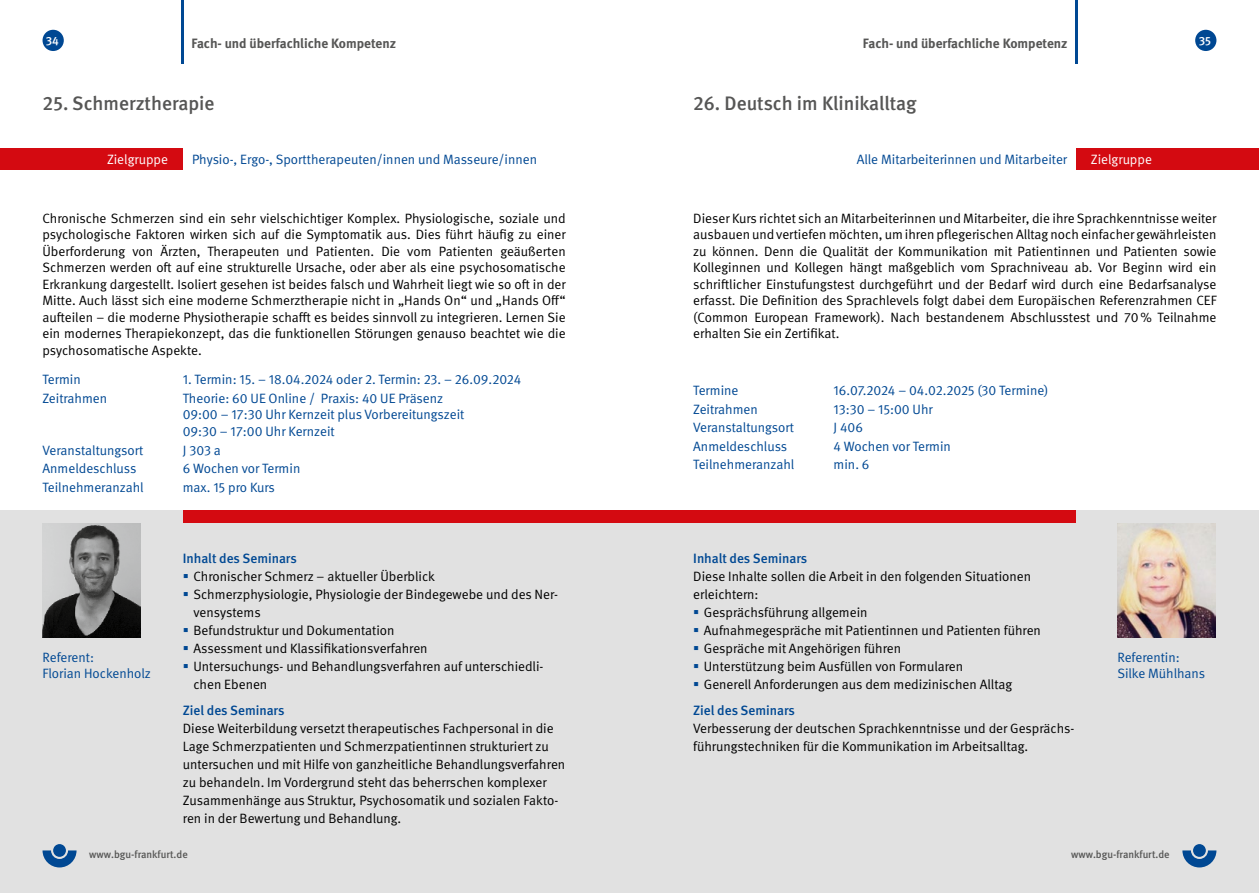
<style>
.page{position:relative;width:1259px;height:893px;background:#fff}
.page>*{position:absolute;margin:0;border:0;box-sizing:border-box;transform-origin:0 0}
.t1{font:500 19.5px "DGUV Meta";color:#565655}
.t2{font:13.5px/16.5px "DGUV Meta";color:#000}
.t3{font:13.5px/16.5px "DGUV Meta";color:#004893}
.t4{font:500 13.5px "DGUV Meta";color:#004893}
.t5{font:700 13.5px "DGUV Meta";color:#565655}
.t6{font:13.5px "DGUV Meta";color:#fff}
.t7{font:500 12px "DGUV Meta";color:#fff}
.t8{font:500 10.5px "DGUV Meta";color:#565655}
</style>
<div class="page">
<div style="left:0;top:510px;width:629px;height:383px;background:#e1e1e1"></div>
<div style="left:629px;top:510px;width:630px;height:383px;background:#e1e1e1"></div>
<div style="left:183px;top:510px;width:446px;height:13px;background:#d40a11"></div>
<div style="left:629px;top:510px;width:447px;height:13px;background:#d40a11"></div>
<div style="left:43px;top:30px;width:21px;height:21px;background:#004893;border-radius:50%"></div>
<div style="left:1195px;top:30px;width:21px;height:21px;background:#004893;border-radius:50%"></div>
<svg style="left:43px;top:850px;width:34px;height:17px"></svg>
<div style="left:53px;top:844px;width:13px;height:13px;background:#004893;border-radius:50%"></div>
<svg style="left:1182px;top:850px;width:34px;height:17px"></svg>
<div style="left:1193px;top:844px;width:12px;height:13px;background:#004893;border-radius:50%"></div>
<hr style="left:181px;top:0;width:3px;height:64px;background:#004893">
<hr style="left:1074px;top:0;width:3px;height:64px;background:#004893">
<div style="left:0;top:149px;width:183px;height:21px;background:#d40a11"></div>
<div style="left:1076px;top:149px;width:183px;height:21px;background:#d40a11"></div>
<img style="left:1117px;top:523px;width:98px;height:115px">
<img style="left:43px;top:523px;width:97px;height:115px">
<p class="t7" style="left:46px;top:34px;width:15px">34</p>
<p class="t7" style="left:1198px;top:34px;width:14px">35</p>
<p class="t5" style="left:191px;top:36px;width:206px">Fach- und überfachliche Kompetenz</p>
<p class="t5" style="left:863px;top:36px;width:206px">Fach- und überfachliche Kompetenz</p>
<h1 class="t1" style="left:43px;top:92px;width:173px">25. Schmerztherapie</h1>
<h1 class="t1" style="left:693px;top:92px;width:225px">26. Deutsch im Klinikalltag</h1>
<p class="t6" style="left:107px;top:152px;width:62px">Zielgruppe</p>
<p class="t3" style="left:192px;top:152px;width:346px">Physio-, Ergo-, Sporttherapeuten/innen und Masseure/innen</p>
<p class="t6" style="left:1091px;top:152px;width:62px">Zielgruppe</p>
<p class="t3" style="left:857px;top:151px;width:212px">Alle Mitarbeiterinnen und Mitarbeiter</p>
<p class="t2" style="left:43px;top:210px;width:525px;text-align:justify">Chronische Schmerzen sind ein sehr vielschichtiger Komplex. Physiologische, soziale und psychologische Faktoren wirken sich auf die Symptomatik aus. Dies führt häufig zu einer Überforderung von Ärzten, Therapeuten und Patienten. Die vom Patienten geäußerten Schmerzen werden oft auf eine strukturelle Ursache, oder aber als eine psychosomatische Erkrankung dargestellt. Isoliert gesehen ist beides falsch und Wahrheit liegt wie so oft in der Mitte. Auch lässt sich eine moderne Schmerztherapie nicht in „Hands On“ und „Hands Off“ aufteilen – die moderne Physiotherapie schafft es beides sinnvoll zu integrieren. Lernen Sie ein modernes Therapiekonzept, das die funktionellen Störungen genauso beachtet wie die psychosomatische Aspekte.</p>
<p class="t3" style="left:42px;top:372px;width:40px">Termin</p>
<p class="t3" style="left:183px;top:372px;width:340px">1. Termin: 15. – 18.04.2024 oder 2. Termin: 23. – 26.09.2024</p>
<p class="t3" style="left:42px;top:390px;width:66px">Zeitrahmen</p>
<p class="t3" style="left:183px;top:390px;width:283px">Theorie: 60 UE Online / Praxis: 40 UE Präsenz<br>09:00 – 17:30 Uhr Kernzeit plus Vorbereitungszeit<br>09:30 – 17:00 Uhr Kernzeit</p>
<p class="t3" style="left:42px;top:442px;width:102px">Veranstaltungsort</p>
<p class="t3" style="left:183px;top:442px;width:40px">J 303 a</p>
<p class="t3" style="left:42px;top:461px;width:95px">Anmeldeschluss</p>
<p class="t3" style="left:183px;top:461px;width:119px">6 Wochen vor Termin</p>
<p class="t3" style="left:42px;top:479px;width:103px">Teilnehmeranzahl</p>
<p class="t3" style="left:183px;top:479px;width:94px">max. 15 pro Kurs</p>
<p class="t3" style="left:43px;top:649px;width:110px">Referent:<br>Florian Hockenholz</p>
<p class="t4" style="left:183px;top:550px;width:115px">Inhalt des Seminars</p>
<p class="t2" style="left:193px;top:568px;width:366px;line-height:18px">Chronischer Schmerz – aktueller Überblick<br>Schmerzphysiologie, Physiologie der Bindegewebe und des Ner&shy;vensystems<br>Befundstruktur und Dokumentation<br>Assessment und Klassifikationsverfahren<br>Untersuchungs- und Behandlungsverfahren auf unterschiedli&shy;chen Ebenen</p>
<p class="t4" style="left:183px;top:703px;width:103px">Ziel des Seminars</p>
<p class="t2" style="left:183px;top:720px;width:384px;line-height:18px">Diese Weiterbildung versetzt therapeutisches Fachpersonal in die Lage Schmerzpatienten und Schmerzpatientinnen strukturiert zu untersuchen und mit Hilfe von ganzheitliche Behandlungsverfahren zu behandeln. Im Vordergrund steht das beherrschen komplexer Zusammenhänge aus Struktur, Psychosomatik und sozialen Fakto&shy;ren in der Bewertung und Behandlung.</p>
<p class="t2" style="left:693px;top:210px;width:525px;text-align:justify">Dieser Kurs richtet sich an Mitarbeiterinnen und Mitarbeiter, die ihre Sprachkenntnisse weiter ausbauen und vertiefen möchten, um ihren pflegerischen Alltag noch einfacher gewährleisten zu können. Denn die Qualität der Kommunikation mit Patientinnen und Patienten sowie Kolleginnen und Kollegen hängt maßgeblich vom Sprachniveau ab. Vor Beginn wird ein schriftlicher Einstufungstest durchgeführt und der Bedarf wird durch eine Bedarfsanalyse erfasst. Die Definition des Sprachlevels folgt dabei dem Europäischen Referenzrahmen CEF (Common European Framework). Nach bestandenem Abschlusstest und 70% Teilnahme erhalten Sie ein Zertifikat.</p>
<p class="t3" style="left:693px;top:382px;width:47px">Termine</p>
<p class="t3" style="left:833px;top:382px;width:216px">16.07.2024 – 04.02.2025 (30 Termine)</p>
<p class="t3" style="left:693px;top:401px;width:66px">Zeitrahmen</p>
<p class="t3" style="left:833px;top:401px;width:101px">13:30 – 15:00 Uhr</p>
<p class="t3" style="left:693px;top:420px;width:102px">Veranstaltungsort</p>
<p class="t3" style="left:833px;top:420px;width:31px">J 406</p>
<p class="t3" style="left:693px;top:438px;width:95px">Anmeldeschluss</p>
<p class="t3" style="left:833px;top:438px;width:119px">4 Wochen vor Termin</p>
<p class="t3" style="left:693px;top:457px;width:103px">Teilnehmeranzahl</p>
<p class="t3" style="left:833px;top:457px;width:37px">min. 6</p>
<p class="t4" style="left:693px;top:550px;width:115px">Inhalt des Seminars</p>
<p class="t2" style="left:693px;top:568px;width:339px">Diese Inhalte sollen die Arbeit in den folgenden Situationen</p>
<p class="t2" style="left:693px;top:586px;width:67px">erleichtern:</p>
<p class="t2" style="left:704px;top:604px;width:165px">Gesprächsführung allgemein</p>
<p class="t2" style="left:704px;top:622px;width:338px">Aufnahmegespräche mit Patientinnen und Patienten führen</p>
<p class="t2" style="left:704px;top:640px;width:199px">Gespräche mit Angehörigen führen</p>
<p class="t2" style="left:704px;top:658px;width:261px">Unterstützung beim Ausfüllen von Formularen</p>
<p class="t2" style="left:704px;top:676px;width:310px">Generell Anforderungen aus dem medizinischen Alltag</p>
<p class="t4" style="left:693px;top:703px;width:103px">Ziel des Seminars</p>
<p class="t2" style="left:693px;top:720px;width:383px;line-height:18px">Verbesserung der deutschen Sprachkenntnisse und der Gesprächs&shy;führungstechniken für die Kommunikation im Arbeitsalltag.</p>
<p class="t3" style="left:1117px;top:649px;width:89px">Referentin:<br>Silke Mühlhans</p>
<p class="t8" style="left:89px;top:849px;width:100px">www.bgu-frankfurt.de</p>
<p class="t8" style="left:1071px;top:849px;width:100px">www.bgu-frankfurt.de</p>
</div>
